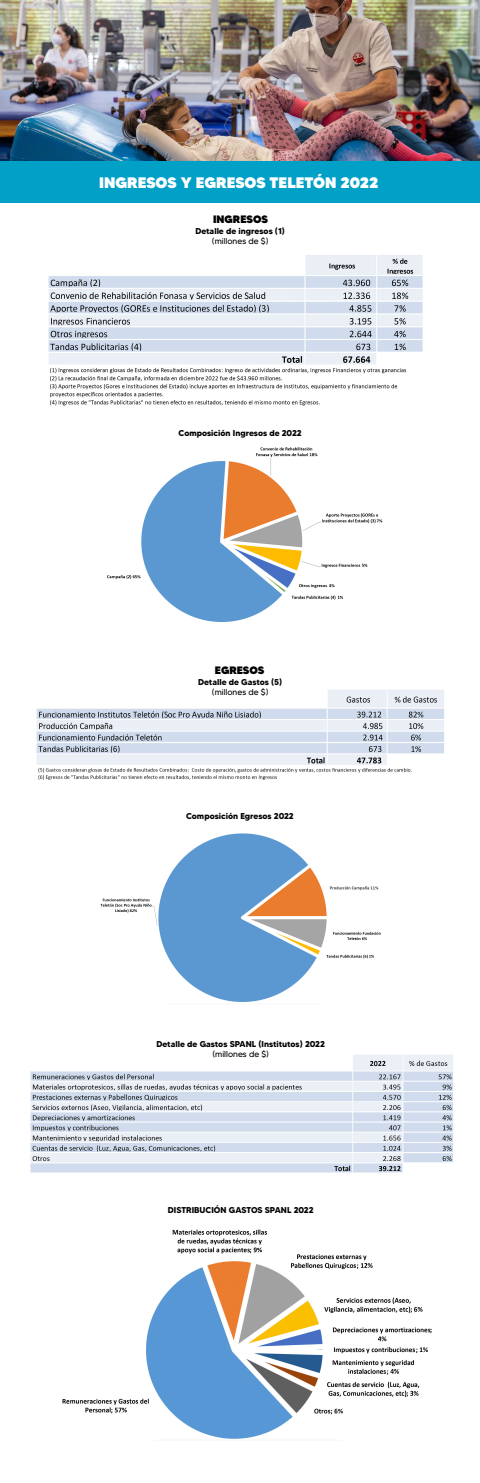
<style>
.page{position:relative;width:480px;height:1483px;background:#fff}
.page>*{position:absolute;margin:0;border:0;box-sizing:border-box;transform-origin:0 0}
.t1{font:900 15.2px "MADETOMMY";color:#fff}
.t2{font:900 10.75px "MADETOMMY";color:#000}
.t3{font:700 8.5px "MADETOMMY";color:#000}
.t4{font:8.5px "MADETOMMY";color:#000}
</style>
<div class="page">
<img style="left:30px;top:1055px;width:423px;height:118px">
<img style="left:0;top:0;width:480px;height:161px">
<div style="left:0;top:161px;width:480px;height:42px;background:#00a0c7"></div>
<img style="left:36px;top:690px;width:408px;height:90px">
<img style="left:48px;top:255px;width:375px;height:151px">
<img style="left:107px;top:447px;width:276px;height:175px">
<img style="left:100px;top:833px;width:281px;height:169px">
<img style="left:62px;top:1229px;width:370px;height:210px">
<h1 class="t1" style="left:99px;top:173px;width:281px">INGRESOS Y EGRESOS TELETÓN 2022</h1>
<p class="t3" style="left:195px;top:225px;width:91px">Detalle de ingresos (1)</p>
<p class="t4" style="left:212px;top:236px;width:58px">(millones de $)</p>
<p class="t2" style="left:213px;top:212px;width:56px">INGRESOS</p>
<p class="t3" style="left:179px;top:428px;width:125px">Composición Ingresos de 2022</p>
<p class="t2" style="left:215px;top:663px;width:51px">EGRESOS</p>
<p class="t3" style="left:198px;top:676px;width:86px">Detalle de Gastos (5)</p>
<p class="t4" style="left:212px;top:687px;width:58px">(millones de $)</p>
<p class="t3" style="left:186px;top:811px;width:109px">Composición Egresos 2022</p>
<p class="t3" style="left:157px;top:1038px;width:170px">Detalle de Gastos SPANL (Institutos) 2022</p>
<p class="t4" style="left:212px;top:1048px;width:58px">(millones de $)</p>
<p class="t3" style="left:168px;top:1205px;width:147px">DISTRIBUCIÓN GASTOS SPANL 2022</p>
</div>
